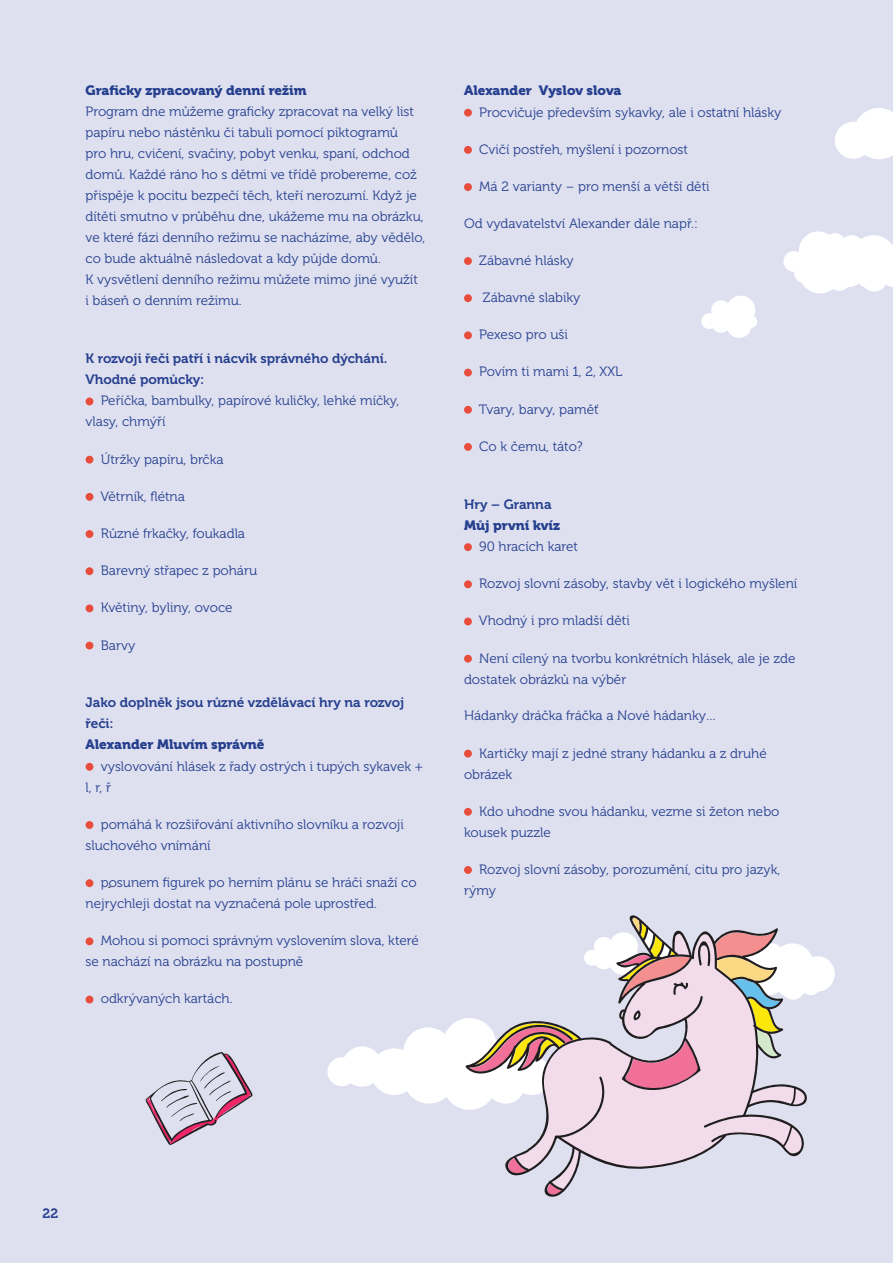
<style>
.page{position:relative;width:893px;height:1263px;background:#dee0f0}
.page>*{position:absolute;margin:0;border:0;box-sizing:border-box;transform-origin:0 0}
.t1{font:13.5px/21px "Museo 300";color:#253f8e}
.t2{font:13.5px/21px "Museo 700";color:#253f8e}
.t3{font:13.5px "Museo 900";color:#253f8e}
</style>
<div class="page">
<div style="left:86px;top:397px;width:7px;height:8px;background:#e84c3b;border-radius:50%"></div>
<div style="left:86px;top:456px;width:7px;height:8px;background:#e84c3b;border-radius:50%"></div>
<div style="left:86px;top:493px;width:7px;height:8px;background:#e84c3b;border-radius:50%"></div>
<div style="left:86px;top:530px;width:7px;height:8px;background:#e84c3b;border-radius:50%"></div>
<div style="left:86px;top:567px;width:7px;height:8px;background:#e84c3b;border-radius:50%"></div>
<div style="left:86px;top:604px;width:7px;height:8px;background:#e84c3b;border-radius:50%"></div>
<div style="left:86px;top:642px;width:7px;height:7px;background:#e84c3b;border-radius:50%"></div>
<div style="left:86px;top:763px;width:7px;height:8px;background:#e84c3b;border-radius:50%"></div>
<div style="left:86px;top:821px;width:7px;height:8px;background:#e84c3b;border-radius:50%"></div>
<div style="left:86px;top:879px;width:7px;height:8px;background:#e84c3b;border-radius:50%"></div>
<div style="left:86px;top:937px;width:7px;height:8px;background:#e84c3b;border-radius:50%"></div>
<div style="left:86px;top:995px;width:7px;height:8px;background:#e84c3b;border-radius:50%"></div>
<div style="left:464px;top:109px;width:8px;height:8px;background:#e84c3b;border-radius:50%"></div>
<div style="left:464px;top:146px;width:8px;height:8px;background:#e84c3b;border-radius:50%"></div>
<div style="left:464px;top:183px;width:8px;height:8px;background:#e84c3b;border-radius:50%"></div>
<div style="left:464px;top:257px;width:8px;height:8px;background:#e84c3b;border-radius:50%"></div>
<div style="left:464px;top:294px;width:8px;height:8px;background:#e84c3b;border-radius:50%"></div>
<div style="left:464px;top:331px;width:8px;height:8px;background:#e84c3b;border-radius:50%"></div>
<div style="left:464px;top:369px;width:8px;height:7px;background:#e84c3b;border-radius:50%"></div>
<div style="left:464px;top:406px;width:8px;height:8px;background:#e84c3b;border-radius:50%"></div>
<div style="left:464px;top:443px;width:8px;height:8px;background:#e84c3b;border-radius:50%"></div>
<div style="left:464px;top:543px;width:8px;height:8px;background:#e84c3b;border-radius:50%"></div>
<div style="left:464px;top:580px;width:8px;height:8px;background:#e84c3b;border-radius:50%"></div>
<div style="left:464px;top:617px;width:8px;height:8px;background:#e84c3b;border-radius:50%"></div>
<div style="left:464px;top:655px;width:8px;height:8px;background:#e84c3b;border-radius:50%"></div>
<div style="left:464px;top:750px;width:8px;height:7px;background:#e84c3b;border-radius:50%"></div>
<div style="left:464px;top:808px;width:8px;height:8px;background:#e84c3b;border-radius:50%"></div>
<div style="left:464px;top:866px;width:8px;height:8px;background:#e84c3b;border-radius:50%"></div>
<svg style="left:783px;top:231px;width:110px;height:62px"></svg>
<svg style="left:701px;top:296px;width:56px;height:42px"></svg>
<svg style="left:835px;top:108px;width:58px;height:51px"></svg>
<svg style="left:145px;top:1052px;width:108px;height:93px"></svg>
<svg style="left:327px;top:951px;width:508px;height:159px"></svg>
<svg style="left:465px;top:915px;width:343px;height:282px"></svg>
<p class="t3" style="left:86px;top:83px;width:222px">Graficky zpracovaný denní režim</p>
<p class="t1" style="left:86px;top:101px;width:341px">Program dne můžeme graficky zpracovat na velký list papíru nebo nástěnku či tabuli pomocí piktogramů<br>pro hru, cvičení, svačiny, pobyt venku, spaní, odchod domů. Každé ráno ho s dětmi ve třídě probereme, což přispěje k pocitu bezpečí těch, kteří nerozumí. Když je dítěti smutno v průběhu dne, ukážeme mu na obrázku, ve které fázi denního režimu se nacházíme, aby vědělo, co bude aktuálně následovat a kdy půjde domů.<br>K vysvětlení denního režimu můžete mimo jiné využít<br>i báseň o denním režimu.</p>
<p class="t2" style="left:86px;top:348px;width:303px">K rozvoji řeči patří i nácvik správného dýchání.<br>Vhodné pomůcky:</p>
<p class="t1" style="left:86px;top:390px;width:315px;text-indent:15px">Peříčka, bambulky, papírové kuličky, lehké míčky, vlasy, chmýří</p>
<p class="t1" style="left:101px;top:449px;width:124px">Útržky papíru, brčka</p>
<p class="t1" style="left:100px;top:486px;width:86px">Větrník, flétna</p>
<p class="t1" style="left:101px;top:523px;width:146px">Různé frkačky, foukadla</p>
<p class="t1" style="left:101px;top:560px;width:158px">Barevný střapec z poháru</p>
<p class="t1" style="left:101px;top:597px;width:133px">Květiny, byliny, ovoce</p>
<p class="t1" style="left:101px;top:635px;width:36px">Barvy</p>
<p class="t2" style="left:86px;top:692px;width:320px">Jako doplněk jsou různé vzdělávací hry na rozvoj řeči:</p>
<p class="t3" style="left:86px;top:737px;width:180px">Alexander Mluvím správně</p>
<p class="t1" style="left:86px;top:756px;width:339px;text-indent:15px">vyslovování hlásek z řady ostrých i tupých sykavek + l, r, ř</p>
<p class="t1" style="left:86px;top:814px;width:320px;text-indent:15px">pomáhá k rozšiřování aktivního slovníku a rozvoji sluchového vnímání</p>
<p class="t1" style="left:86px;top:872px;width:332px;text-indent:15px">posunem figurek po herním plánu se hráči snaží co nejrychleji dostat na vyznačená pole uprostřed.</p>
<p class="t1" style="left:86px;top:930px;width:335px;text-indent:15px">Mohou si pomoci správným vyslovením slova, které se nachází na obrázku na postupně</p>
<p class="t1" style="left:101px;top:988px;width:133px">odkrývaných kartách.</p>
<p class="t3" style="left:464px;top:83px;width:159px">Alexander Vyslov slova</p>
<p class="t1" style="left:479px;top:102px;width:304px">Procvičuje především sykavky, ale i ostatní hlásky</p>
<p class="t1" style="left:479px;top:139px;width:210px">Cvičí postřeh, myšlení i pozornost</p>
<p class="t1" style="left:479px;top:176px;width:232px">Má 2 varianty – pro menší a větší děti</p>
<p class="t1" style="left:464px;top:213px;width:235px">Od vydavatelství Alexander dále např.:</p>
<p class="t1" style="left:479px;top:250px;width:96px">Zábavné hlásky</p>
<p class="t1" style="left:483px;top:287px;width:99px">Zábavné slabiky</p>
<p class="t1" style="left:479px;top:324px;width:90px">Pexeso pro uši</p>
<p class="t1" style="left:479px;top:362px;width:144px">Povím ti mami 1, 2, XXL</p>
<p class="t1" style="left:479px;top:399px;width:121px">Tvary, barvy, paměť</p>
<p class="t1" style="left:479px;top:436px;width:105px">Co k čemu, táto?</p>
<p class="t2" style="left:464px;top:494px;width:89px">Hry – Granna</p>
<p class="t3" style="left:464px;top:517px;width:98px">Můj první kvíz</p>
<p class="t1" style="left:479px;top:536px;width:100px">90 hracích karet</p>
<p class="t1" style="left:479px;top:573px;width:320px">Rozvoj slovní zásoby, stavby vět i logického myšlení</p>
<p class="t1" style="left:479px;top:610px;width:152px">Vhodný i pro mladší děti</p>
<p class="t1" style="left:464px;top:648px;width:333px;text-indent:15px">Není cílený na tvorbu konkrétních hlásek, ale je zde dostatek obrázků na výběr</p>
<p class="t1" style="left:464px;top:705px;width:254px">Hádanky dráčka fráčka a Nové hádanky…</p>
<p class="t1" style="left:464px;top:743px;width:304px;text-indent:15px">Kartičky mají z jedné strany hádanku a z druhé obrázek</p>
<p class="t1" style="left:464px;top:801px;width:317px;text-indent:15px">Kdo uhodne svou hádanku, vezme si žeton nebo kousek puzzle</p>
<p class="t1" style="left:464px;top:859px;width:318px;text-indent:15px">Rozvoj slovní zásoby, porozumění, citu pro jazyk, rýmy</p>
<p class="t2" style="left:43px;top:1203px;width:17px">22</p>
</div>
